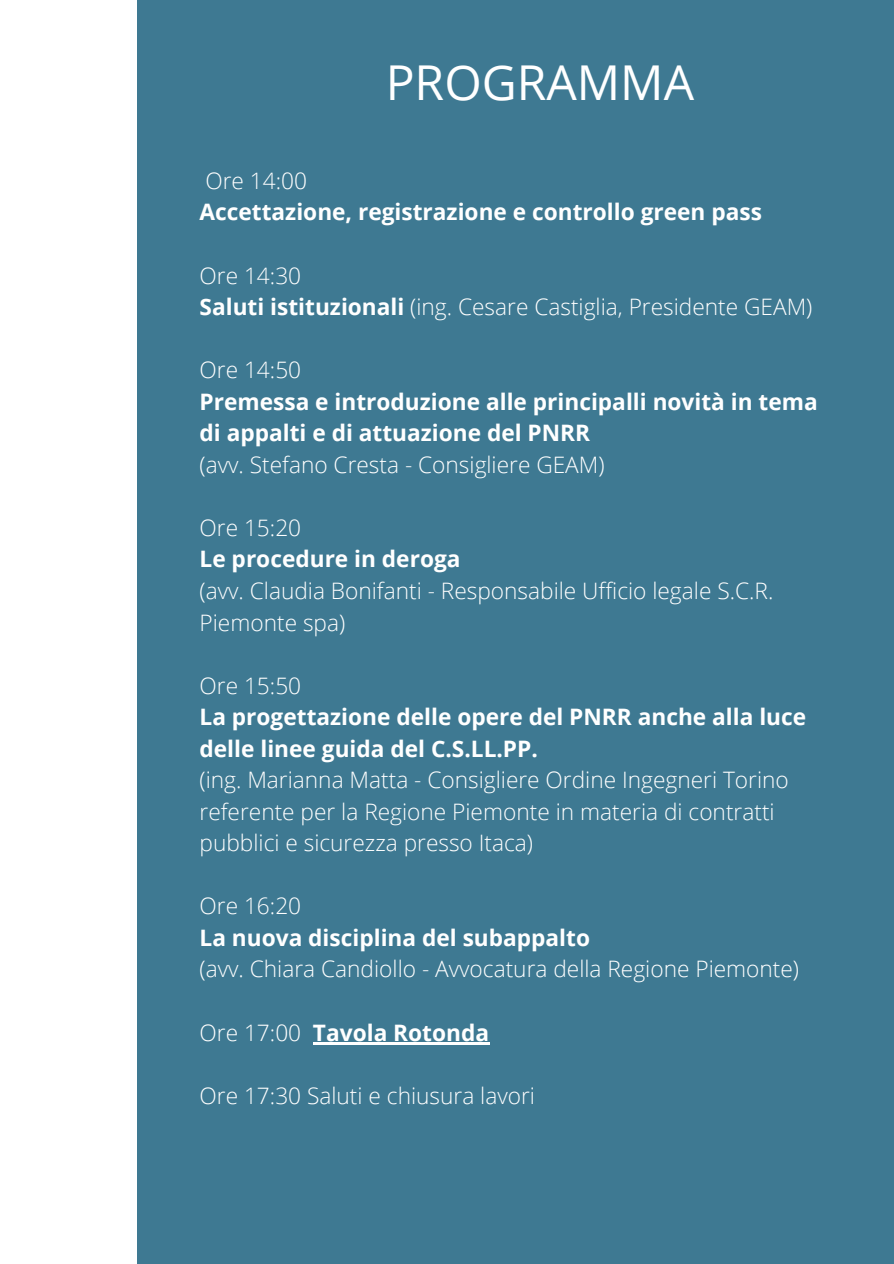
<style>
.page{position:relative;width:894px;height:1264px;background:#fff}
.page>*{position:absolute;margin:0;border:0;box-sizing:border-box;transform-origin:0 0}
.t1{font:48px "Open Sans";color:#fff}
.t2{font:300 22.65px/31.5px "Open Sans";color:#fff}
.t3{font:700 22.65px/31.5px "Open Sans";color:#fff}
.s1{font-weight:700}
.s2{font-weight:300}
</style>
<div class="page">
<div style="left:0;top:0;width:893px;height:1263px;background:#3e7992"></div>
<div style="left:0;top:0;width:136px;height:1263px;background:#fff"></div>
<hr style="left:313px;top:1042px;width:176px;height:3px;background:#fff">
<p class="t1" style="left:385px;top:49px;width:310px">PROGRAMMA</p>
<p class="t2" style="left:205px;top:164px;width:103px">Ore 14:00</p>
<p class="t3" style="left:199px;top:196px;width:563px">Accettazione, registrazione e controllo green pass</p>
<p class="t2" style="left:199px;top:259px;width:103px">Ore 14:30</p>
<p class="t2" style="left:199px;top:290px;width:614px"><span class="s1">Saluti istituzionali</span> (ing. Cesare Castiglia, Presidente GEAM)</p>
<p class="t2" style="left:199px;top:353px;width:103px">Ore 14:50</p>
<p class="t3" style="left:199px;top:385px;width:619px">Premessa e introduzione alle principalli novità in tema di appalti e di attuazione del PNRR</p>
<p class="t2" style="left:199px;top:448px;width:406px">(avv. Stefano Cresta - Consigliere GEAM)</p>
<p class="t2" style="left:199px;top:511px;width:103px">Ore 15:20</p>
<p class="t3" style="left:199px;top:543px;width:262px">Le procedure in deroga</p>
<p class="t2" style="left:199px;top:574px;width:575px">(avv. Claudia Bonifanti - Responsabile Ufficio legale S.C.R.<br>Piemonte spa)</p>
<p class="t2" style="left:199px;top:669px;width:103px">Ore 15:50</p>
<p class="t3" style="left:199px;top:700px;width:608px">La progettazione delle opere del PNRR anche alla luce delle linee guida del C.S.LL.PP.</p>
<p class="t2" style="left:199px;top:763px;width:590px">(ing. Marianna Matta - Consigliere Ordine Ingegneri Torino referente per la Regione Piemonte in materia di contratti pubblici e sicurezza presso Itaca)</p>
<p class="t2" style="left:199px;top:889px;width:103px">Ore 16:20</p>
<p class="t3" style="left:199px;top:921px;width:392px">La nuova disciplina del subappalto</p>
<p class="t2" style="left:199px;top:952px;width:601px">(avv. Chiara Candiollo - Avvocatura della Regione Piemonte)</p>
<p class="t3" style="left:199px;top:1016px;width:291px"><span class="s2">Ore 17:00</span> Tavola Rotonda</p>
<p class="t2" style="left:199px;top:1079px;width:337px">Ore 17:30 Saluti e chiusura lavori</p>
</div>
